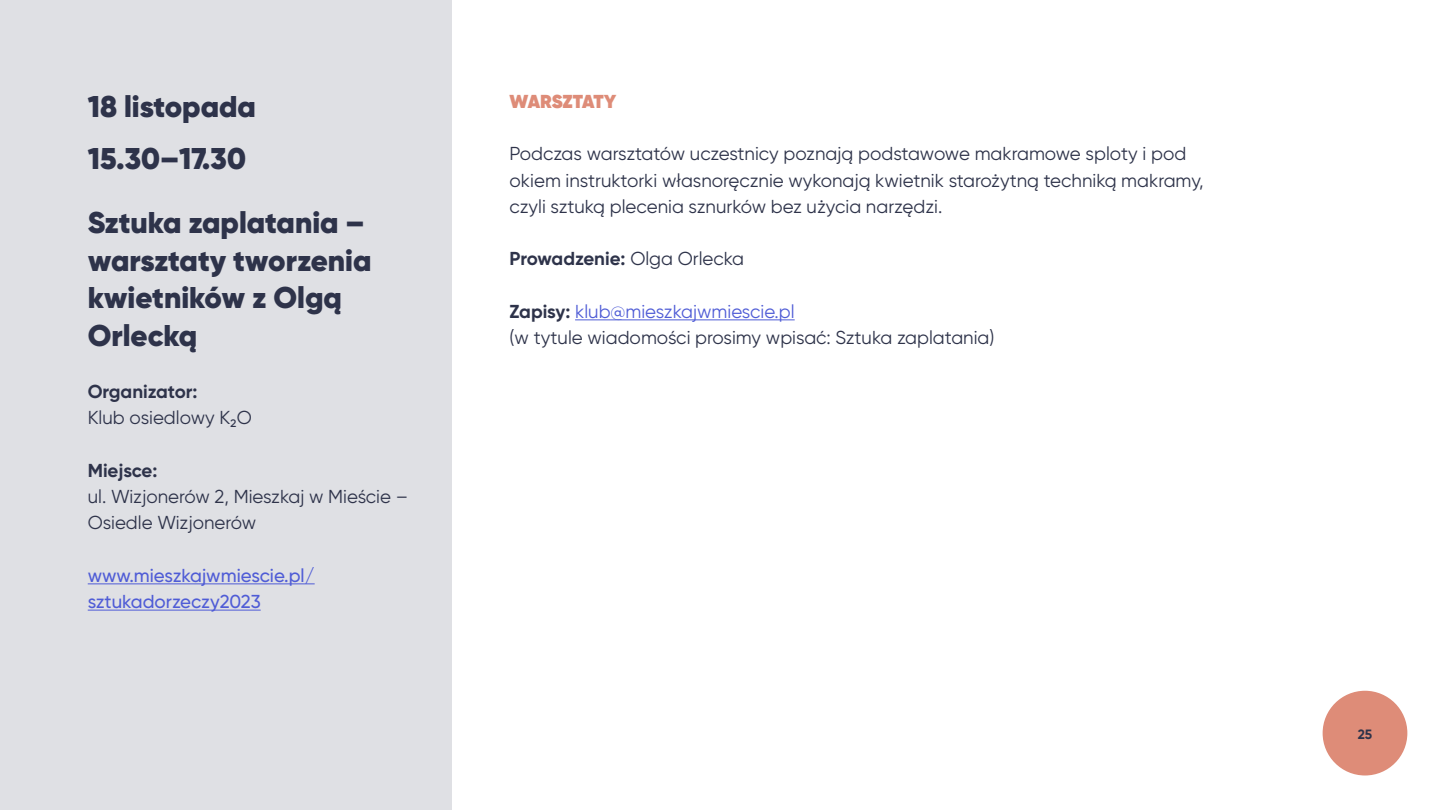
<style>
.page{position:relative;width:1440px;height:810px;background:#fff}
.page>*{position:absolute;margin:0;border:0;box-sizing:border-box;transform-origin:0 0}
.t1{font:900 30px/37.5px "Gilroy";color:#2e334a}
.t2{font:18.75px/26.2px "Gilroy";color:#2e334a}
.t3{font:700 18.75px "Gilroy";color:#2e334a}
.t4{font:500 18.75px/26.2px "Gilroy";color:#4f5cd6}
.t5{font:800 18.75px "Gilroy";letter-spacing:-.01em;color:#de8c78}
.t6{font:700 13.5px "Gilroy";color:#2e334a}
.s1{font-weight:400}
.s2{font-weight:700}
.s3{color:#4f5cd6}
</style>
<div class="page">
<div style="left:1323px;top:691px;width:84px;height:85px;background:#de8c78;border-radius:50%"></div>
<div style="left:0;top:0;width:452px;height:810px;background:#dfe0e4"></div>
<hr style="left:575px;top:319px;width:220px;height:1px;background:#4f5cd6">
<hr style="left:88px;top:583px;width:227px;height:1px;background:#4f5cd6">
<hr style="left:88px;top:610px;width:173px;height:1px;background:#4f5cd6">
<h1 class="t1" style="left:88px;top:80px;width:170px;line-height:52.5px">18 listopada<br>15.30–17.30</h1>
<h1 class="t1" style="left:88px;top:204px;width:285px">Sztuka zaplatania – warsztaty tworzenia kwietników z Olgą<br>Orlecką</h1>
<p class="t3" style="left:88px;top:380px;width:111px">Organizator:</p>
<p class="t2" style="left:88px;top:405px;width:166px">Klub osiedlowy K2O</p>
<p class="t3" style="left:88px;top:459px;width:71px">Miejsce:</p>
<p class="t2" style="left:88px;top:483px;width:322px">ul. Wizjonerów 2, Mieszkaj w Mieście –<br>Osiedle Wizjonerów</p>
<p class="t4" style="left:88px;top:562px;width:228px">www.mieszkajwmiescie.pl/ sztukadorzeczy2023</p>
<p class="t5" style="left:510px;top:89px;width:108px">WARSZTATY</p>
<p class="t2" style="left:510px;top:141px;width:696px">Podczas warsztatów uczestnicy poznają podstawowe makramowe sploty i pod okiem instruktorki własnoręcznie wykonają kwietnik starożytną techniką makramy, czyli sztuką plecenia sznurków bez użycia narzędzi.</p>
<p class="t3" style="left:510px;top:247px;width:236px">Prowadzenie: <span class="s1">Olga Orlecka</span></p>
<p class="t2" style="left:510px;top:298px;width:486px"><span class="s2">Zapisy:</span> <span class="s3">klub@mieszkajwmiescie.pl<br></span>(w tytule wiadomości prosimy wpisać: Sztuka zaplatania)</p>
<p class="t6" style="left:1358px;top:725px;width:16px">25</p>
</div>
